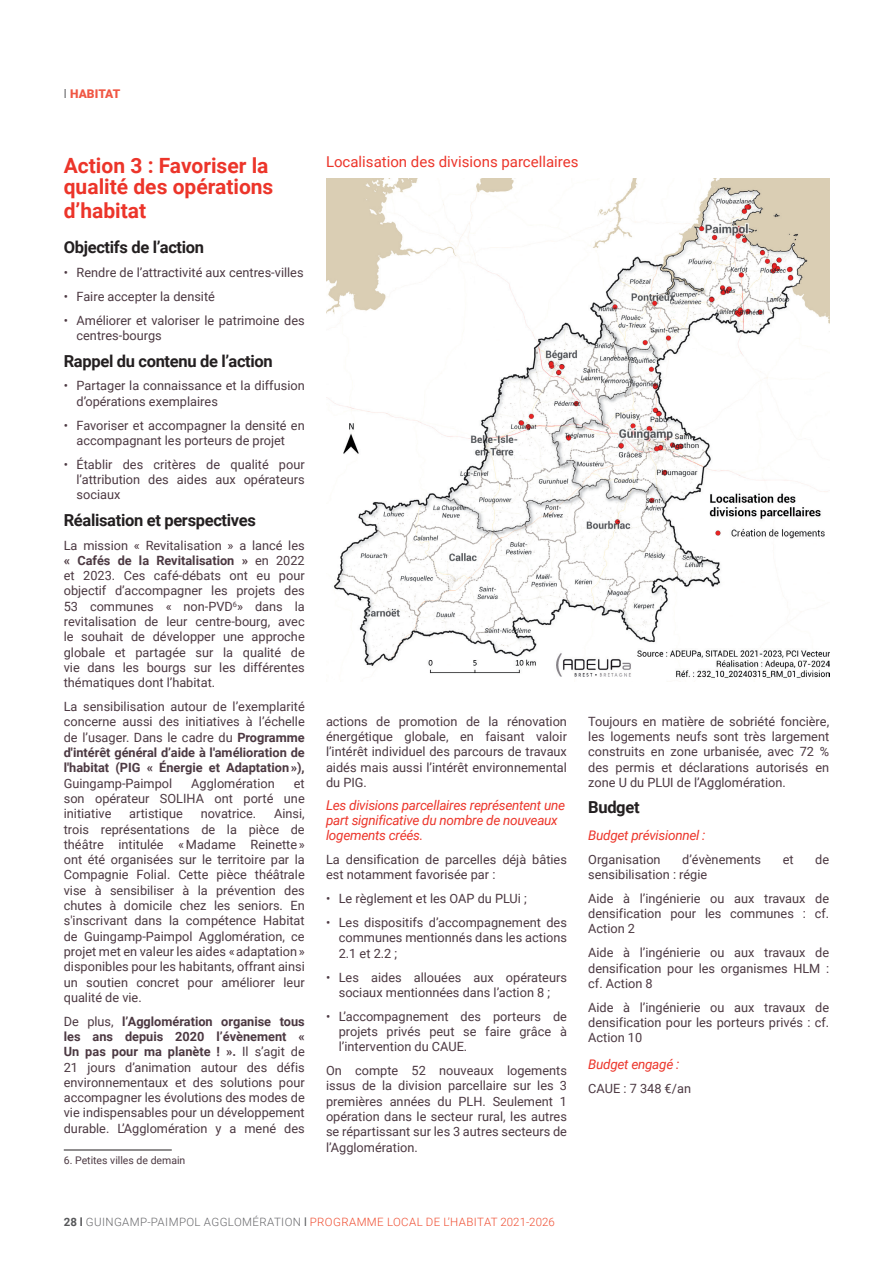
<style>
.page{position:relative;width:893px;height:1263px;background:#fff}
.page>*{position:absolute;margin:0;border:0;box-sizing:border-box;transform-origin:0 0}
.t1{font:700 21px/21px "Roboto";color:#ec352a}
.t2{font:700 16.5px "Roboto";letter-spacing:-.02em;color:#231f20}
.t3{font:15px "Roboto";color:#ec352a}
.t4{font:italic 13.5px/15px "Roboto";letter-spacing:-.02em;color:#ec352a}
.t5{font:12.75px/15.3px "Roboto";color:#4c3942;text-align:justify}
.t6{font:900 12px "Roboto";color:#f05744}
.t7{font:300 11.55px "Roboto";letter-spacing:.035em;color:#ef4e32}
.t8{font:10.5px "Roboto";color:#4c3942}
.s1{font-weight:400;color:#69696c}
.s2{font-weight:700}
.s3{font-weight:700;color:#57585a}
.s4{color:#69696c}
.s5{font-weight:400;color:#57585a}
</style>
<div class="page">
<hr style="left:64px;top:1150px;width:108px;height:1px;background:#231f20">
<img style="left:326px;top:178px;width:503px;height:500px">
<p class="t6" style="left:64px;top:85px;width:58px"><span class="s1">l</span> HABITAT</p>
<h1 class="t1" style="left:64px;top:155px;width:211px">Action 3 : Favoriser la qualité des opérations</h1>
<h1 class="t1" style="left:64px;top:200px;width:84px">d’habitat</h1>
<p class="t2" style="left:64px;top:236px;width:142px">Objectifs de l’action</p>
<p class="t5" style="left:64px;top:265px;width:241px">• Rendre de l’attractivité aux centres-villes</p>
<p class="t5" style="left:64px;top:288px;width:153px">• Faire accepter la densité</p>
<p class="t5" style="left:77px;top:312px;width:230px;text-indent:-13px">• Améliorer et valoriser le patrimoine des centres-bourgs</p>
<p class="t2" style="left:64px;top:349px;width:211px">Rappel du contenu de l’action</p>
<p class="t5" style="left:77px;top:378px;width:230px;text-indent:-13px">• Partager la connaissance et la diffusion d’opérations exemplaires</p>
<p class="t5" style="left:64px;top:417px;width:242px;text-align:center">• Favoriser et accompagner la densité en accompagnant les porteurs de projet</p>
<p class="t5" style="left:77px;top:456px;width:230px;text-indent:-13px">• Établir des critères de qualité pour l’attribution des aides aux opérateurs sociaux</p>
<p class="t2" style="left:64px;top:508px;width:194px">Réalisation et perspectives</p>
<p class="t5" style="left:64px;top:537px;width:242px">La mission « Revitalisation » a lancé les <span class="s2">« Cafés de la Revitalisation »</span> en 2022 et 2023. Ces café-débats ont eu pour objectif d’accompagner les projets des 53 communes « non-PVD<sup>6</sup>» dans la revitalisation de leur centre-bourg, avec le souhait de développer une approche globale et partagée sur la qualité de vie dans les bourgs sur les différentes thématiques dont l’habitat.</p>
<p class="t5" style="left:64px;top:698px;width:242px">La sensibilisation autour de l’exemplarité concerne aussi des initiatives à l’échelle de l’usager. Dans le cadre du <span class="s2">Programme d'intérêt général d’aide à l'amélioration de l'habitat (PIG « Énergie et Adaptation »),</span></p>
<p class="t5" style="left:64px;top:775px;width:110px">Guingamp-Paimpol</p>
<p class="t5" style="left:191px;top:775px;width:85px">Agglomération</p>
<p class="t5" style="left:64px;top:775px;width:242px;text-indent:230px">et son opérateur SOLIHA ont porté une initiative</p>
<p class="t5" style="left:64px;top:805px;width:242px;text-indent:210px">Ainsi, trois représentations de la pièce de théâtre intitulée « Madame Reinette » ont été organisées sur le territoire par la Compagnie Folial. Cette pièce théâtrale vise à sensibiliser à la prévention des chutes à domicile chez les seniors. En s'inscrivant dans la compétence Habitat de Guingamp-Paimpol Agglomération, ce projet met en valeur les aides « adaptation » disponibles pour les habitants, offrant ainsi un soutien concret pour améliorer leur qualité de vie.</p>
<p class="t5" style="left:64px;top:1013px;width:242px">De plus, <span class="s2">l’Agglomération organise tous les ans depuis 2020 l’évènement « Un pas pour ma planète ! ».</span> Il s’agit de 21 jours d’animation autour des défis environnementaux et des solutions pour accompagner les évolutions des modes de vie indispensables pour un développement durable. L’Agglomération y a mené des</p>
<p class="t8" style="left:64px;top:1153px;width:123px">6. Petites villes de demain</p>
<p class="t5" style="left:129px;top:805px;width:55px">artistique</p>
<p class="t5" style="left:201px;top:805px;width:57px">novatrice.</p>
<p class="t3" style="left:326px;top:151px;width:254px">Localisation des divisions parcellaires</p>
<p class="t5" style="left:326px;top:713px;width:242px">actions de promotion de la rénovation énergétique globale, en faisant valoir l’intérêt individuel des parcours de travaux aidés mais aussi l’intérêt environnemental du PIG.</p>
<p class="t4" style="left:326px;top:797px;width:241px">Les divisions parcellaires représentent une part significative du nombre de nouveaux logements créés.</p>
<p class="t5" style="left:326px;top:851px;width:242px">La densification de parcelles déjà bâties est notamment favorisée par :</p>
<p class="t5" style="left:326px;top:891px;width:202px">• Le règlement et les OAP du PLUi ;</p>
<p class="t5" style="left:339px;top:914px;width:230px;text-indent:-13px">• Les dispositifs d’accompagnement des communes mentionnés dans les actions 2.1 et 2.2 ;</p>
<p class="t5" style="left:326px;top:969px;width:242px;text-align:center">• Les aides allouées aux opérateurs sociaux mentionnées dans l’action 8 ;</p>
<p class="t5" style="left:339px;top:1008px;width:230px;text-indent:-13px">• L’accompagnement des porteurs de projets privés peut se faire grâce à l’intervention du CAUE.</p>
<p class="t5" style="left:326px;top:1062px;width:242px">On compte 52 nouveaux logements issus de la division parcellaire sur les 3 premières années du PLH. Seulement 1 opération dans le secteur rural, les autres se répartissant sur les 3 autres secteurs de l’Agglomération.</p>
<p class="t5" style="left:588px;top:713px;width:242px">Toujours en matière de sobriété foncière, les logements neufs sont très largement construits en zone urbanisée, avec 72 % des permis et déclarations autorisés en zone U du PLUI de l’Agglomération.</p>
<p class="t2" style="left:588px;top:796px;width:53px">Budget</p>
<p class="t4" style="left:588px;top:827px;width:119px">Budget prévisionnel :</p>
<p class="t5" style="left:588px;top:851px;width:74px">Organisation</p>
<p class="t5" style="left:682px;top:851px;width:80px">d’évènements</p>
<p class="t5" style="left:783px;top:851px;width:12px">et</p>
<p class="t5" style="left:815px;top:851px;width:15px">de</p>
<p class="t5" style="left:588px;top:862px;width:242px;line-height:23.9px">sensibilisation : régie<br>Aide à l’ingénierie ou aux travaux de</p>
<p class="t5" style="left:588px;top:905px;width:242px">densification pour les communes : cf.<br>Action 2</p>
<p class="t5" style="left:588px;top:944px;width:242px">Aide à l’ingénierie ou aux travaux de densification pour les organismes HLM : cf. Action 8</p>
<p class="t5" style="left:588px;top:999px;width:242px">Aide à l’ingénierie ou aux travaux de densification pour les porteurs privés : cf.<br>Action 10</p>
<p class="t4" style="left:588px;top:1056px;width:93px">Budget engagé :</p>
<p class="t5" style="left:588px;top:1080px;width:104px">CAUE : 7 348 €/an</p>
<p class="t7" style="left:64px;top:1214px;width:492px"><span class="s3">28 l</span> <span class="s4">GUINGAMP-PAIMPOL AGGLOMÉRATION</span> <span class="s5">l</span> PROGRAMME LOCAL DE L’HABITAT 2021-2026</p>
</div>
